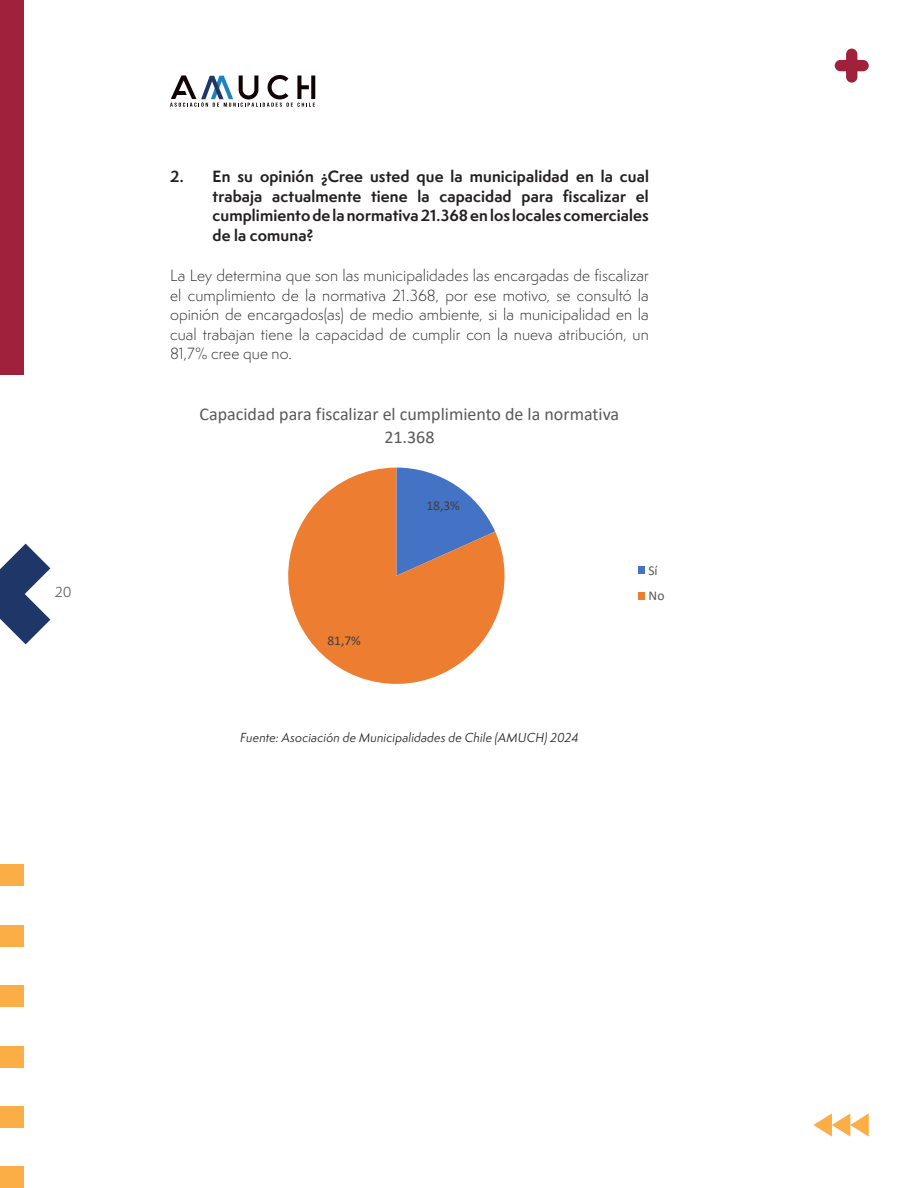
<style>
.page{position:relative;width:918px;height:1188px;background:#fff}
.page>*{position:absolute;margin:0;border:0;box-sizing:border-box;transform-origin:0 0}
.t1{font:18px/22.5px "Calibri";color:#595959;text-align:center}
.t2{font:300 15px/19.5px "Semplicita Pro";letter-spacing:.005em;color:#231f20;text-align:justify}
._1_-1{font:700 15px/19.5px "Semplicita Pro";letter-spacing:.01em;color:#231f20;text-align:justify}
.t3{font:13.5px "Calibri";color:#404040}
.t4{font:13.5px/25.5px "Calibri";color:#595959}
.t5{font:13.5px "Semplicita Pro";color:#57585a}
.t6{font:italic 12px "Semplicita Pro";letter-spacing:.01em;color:#231f20}
</style>
<div class="page">
<svg style="left:0;top:544px;width:50px;height:100px"></svg>
<svg style="left:170px;top:75px;width:145px;height:32px"></svg>
<svg style="left:813px;top:1113px;width:56px;height:24px"></svg>
<div style="left:0;top:865px;width:24px;height:21px;background:#fbae46"></div>
<div style="left:0;top:925px;width:24px;height:21px;background:#fbae46"></div>
<div style="left:0;top:986px;width:24px;height:21px;background:#fbae46"></div>
<div style="left:0;top:1046px;width:24px;height:21px;background:#fbae46"></div>
<div style="left:0;top:1106px;width:24px;height:22px;background:#fbae46"></div>
<div style="left:0;top:1167px;width:24px;height:21px;background:#fbae46"></div>
<div style="left:0;top:0;width:24px;height:375px;background:#a0213c"></div>
<svg style="left:835px;top:49px;width:34px;height:34px"></svg>
<svg style="left:288px;top:468px;width:217px;height:216px;fill:#ed7d31"></svg>
<div style="left:638px;top:567px;width:7px;height:7px;background:#4472c4"></div>
<div style="left:638px;top:592px;width:7px;height:8px;background:#ed7d31"></div>
<p class="t5" style="left:55px;top:583px;width:18px">20</p>
<p class="_1_-1" style="left:213px;top:166px;width:438px;text-indent:-43px">2. En su opinión ¿Cree usted que la municipalidad en la cual trabaja actualmente tiene la capacidad para fiscalizar el cumplimiento de la normativa 21.368 en los locales comerciales de la comuna?</p>
<p class="t2" style="left:170px;top:266px;width:480px">La Ley determina que son las municipalidades las encargadas de fiscalizar el cumplimiento de la normativa 21.368, por ese motivo, se consultó la opinión de encargados(as) de medio ambiente, si la municipalidad en la cual trabajan tiene la capacidad de cumplir con la nueva atribución, un 81,7% cree que no.</p>
<p class="t1" style="left:200px;top:403px;width:421px">Capacidad para fiscalizar el cumplimiento de la normativa<br>21.368</p>
<p class="t3" style="left:327px;top:631px;width:35px">81,7%</p>
<p class="t3" style="left:426px;top:496px;width:35px">18,3%</p>
<p class="t6" style="left:240px;top:729px;width:340px">Fuente: Asociación de Municipalidades de Chile (AMUCH) 2024</p>
<p class="t4" style="left:648px;top:557px;width:18px">Sí<br>No</p>
</div>
